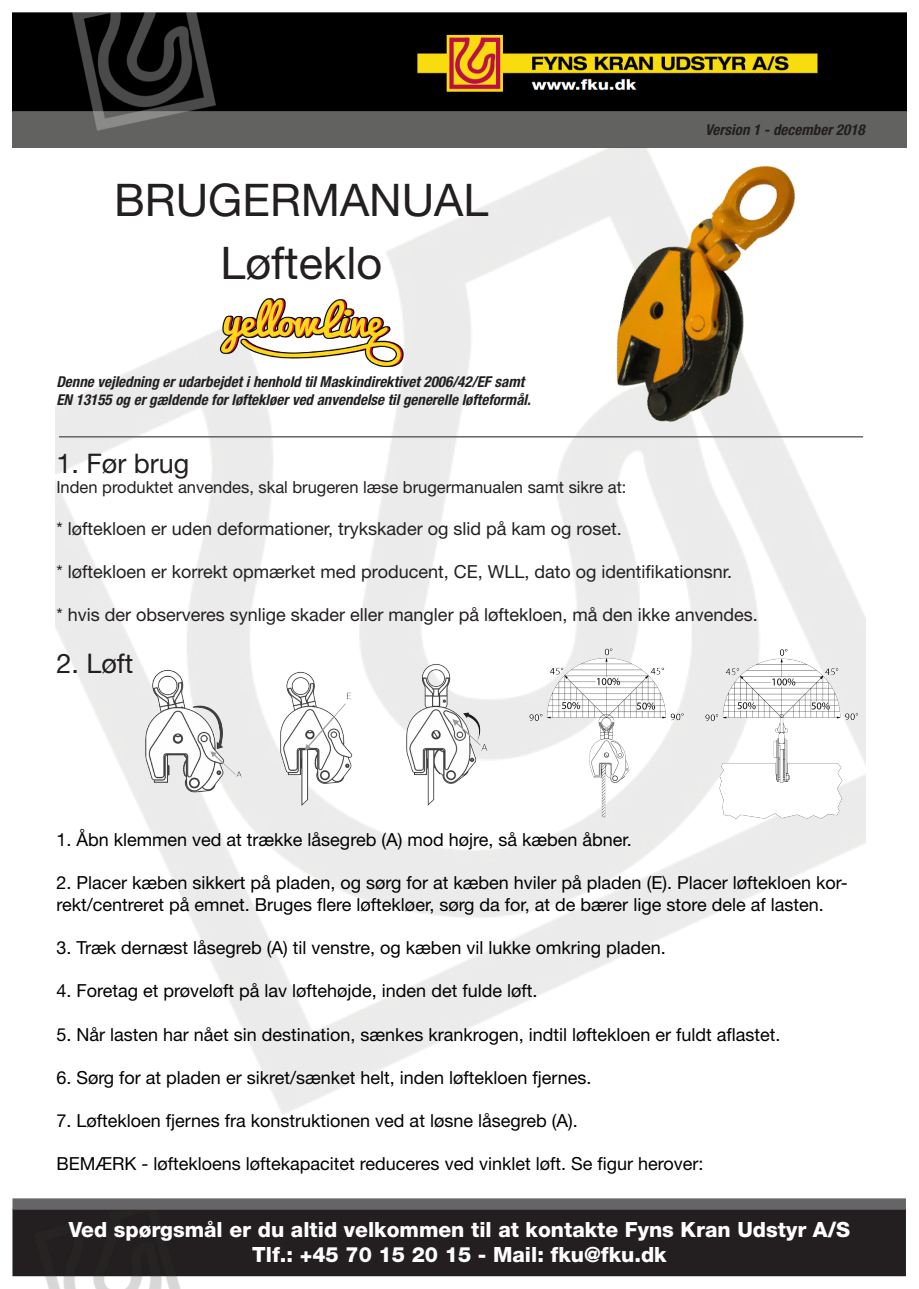
<style>
.page{position:relative;width:919px;height:1289px;background:#fff}
.page>*{position:absolute;margin:0;border:0;box-sizing:border-box;transform-origin:0 0}
.t1{font:45px "Helvetica Neue LT Std";color:#231f20}
.t2{font:27px "Helvetica Neue LT Std";color:#231f20}
.t3{font:800 21px/25.2px "Helvetica Neue LT Std";color:#fff;text-align:center}
.t4{font:18px/21.6px "Helvetica Neue LT Std";color:#000}
.t5{font:18px "Helvetica Neue LT Std";color:#231f20}
.t6{font:16.65px "Helvetica Neue LT Std";color:#231f20}
.t7{font:italic 700 condensed 15px/18px "Helvetica Neue LT Std";color:#231f20}
</style>
<div class="page">
<img style="left:13px;top:13px;width:893px;height:134px">
<div style="left:13px;top:1209px;width:892px;height:66px;background:#231f20"></div>
<div style="left:12px;top:1208px;width:893px;height:68px;border:2px solid #231f20"></div>
<img style="left:15px;top:1209px;width:192px;height:79px">
<div style="left:12px;top:1198px;width:893px;height:11px;background:#656568;border:2px solid #656568"></div>
<img style="left:55px;top:147px;width:810px;height:967px">
<hr style="left:59px;top:436px;width:804px;height:1px;background:#656568">
<img style="left:583px;top:123px;width:235px;height:325px">
<img style="left:123px;top:661px;width:126px;height:151px">
<img style="left:249px;top:663px;width:251px;height:143px">
<img style="left:524px;top:644px;width:338px;height:181px">
<img style="left:216px;top:286px;width:191px;height:83px">
<p class="t1" style="left:114px;top:173px;width:376px">BRUGERMANUAL</p>
<p class="t1" style="left:220px;top:236px;width:163px">Løfteklo</p>
<p class="t7" style="left:56px;top:373px;width:476px">Denne vejledning er udarbejdet i henhold til Maskindirektivet 2006/42/EF samt<br>EN 13155 og er gældende for løftekløer ved anvendelse til generelle løfteformål.</p>
<p class="t7" style="left:705px;top:121px;width:161px">Version 1 - december 2018</p>
<p class="t2" style="left:56px;top:447px;width:135px">1. Før brug</p>
<p class="t6" style="left:56px;top:477px;width:571px">Inden produktet anvendes, skal brugeren læse brugermanualen samt sikre at:</p>
<p class="t5" style="left:56px;top:517px;width:567px">* løftekloen er uden deformationer, trykskader og slid på kam og roset.</p>
<p class="t5" style="left:56px;top:560px;width:677px">* løftekloen er korrekt opmærket med producent, CE, WLL, dato og identifikationsnr.</p>
<p class="t5" style="left:56px;top:604px;width:703px">* hvis der observeres synlige skader eller mangler på løftekloen, må den ikke anvendes.</p>
<p class="t2" style="left:56px;top:647px;width:79px">2. Løft</p>
<p class="t4" style="left:56px;top:828px;width:577px">1. Åbn klemmen ved at trække låsegreb (A) mod højre, så kæben åbner.</p>
<p class="t4" style="left:56px;top:872px;width:792px">2. Placer kæben sikkert på pladen, og sørg for at kæben hviler på pladen (E). Placer løftekloen kor&shy;rekt/centreret på emnet. Bruges flere løftekløer, sørg da for, at de bærer lige store dele af lasten.</p>
<p class="t4" style="left:56px;top:936px;width:611px">3. Træk dernæst låsegreb (A) til venstre, og kæben vil lukke omkring pladen.</p>
<p class="t4" style="left:56px;top:980px;width:482px">4. Foretag et prøveløft på lav løftehøjde, inden det fulde løft.</p>
<p class="t4" style="left:56px;top:1023px;width:725px">5. Når lasten har nået sin destination, sænkes krankrogen, indtil løftekloen er fuldt aflastet.</p>
<p class="t4" style="left:56px;top:1066px;width:536px">6. Sørg for at pladen er sikret/sænket helt, inden løftekloen fjernes.</p>
<p class="t4" style="left:56px;top:1109px;width:523px">7. Løftekloen fjernes fra konstruktionen ved at løsne låsegreb (A).</p>
<p class="t4" style="left:56px;top:1152px;width:648px">BEMÆRK - løftekloens løftekapacitet reduceres ved vinklet løft. Se figur herover:</p>
<p class="t3" style="left:69px;top:1216px;width:783px">Ved spørgsmål er du altid velkommen til at kontakte Fyns Kran Udstyr A/S<br>Tlf.: +45 70 15 20 15 - Mail: fku@fku.dk</p>
</div>
